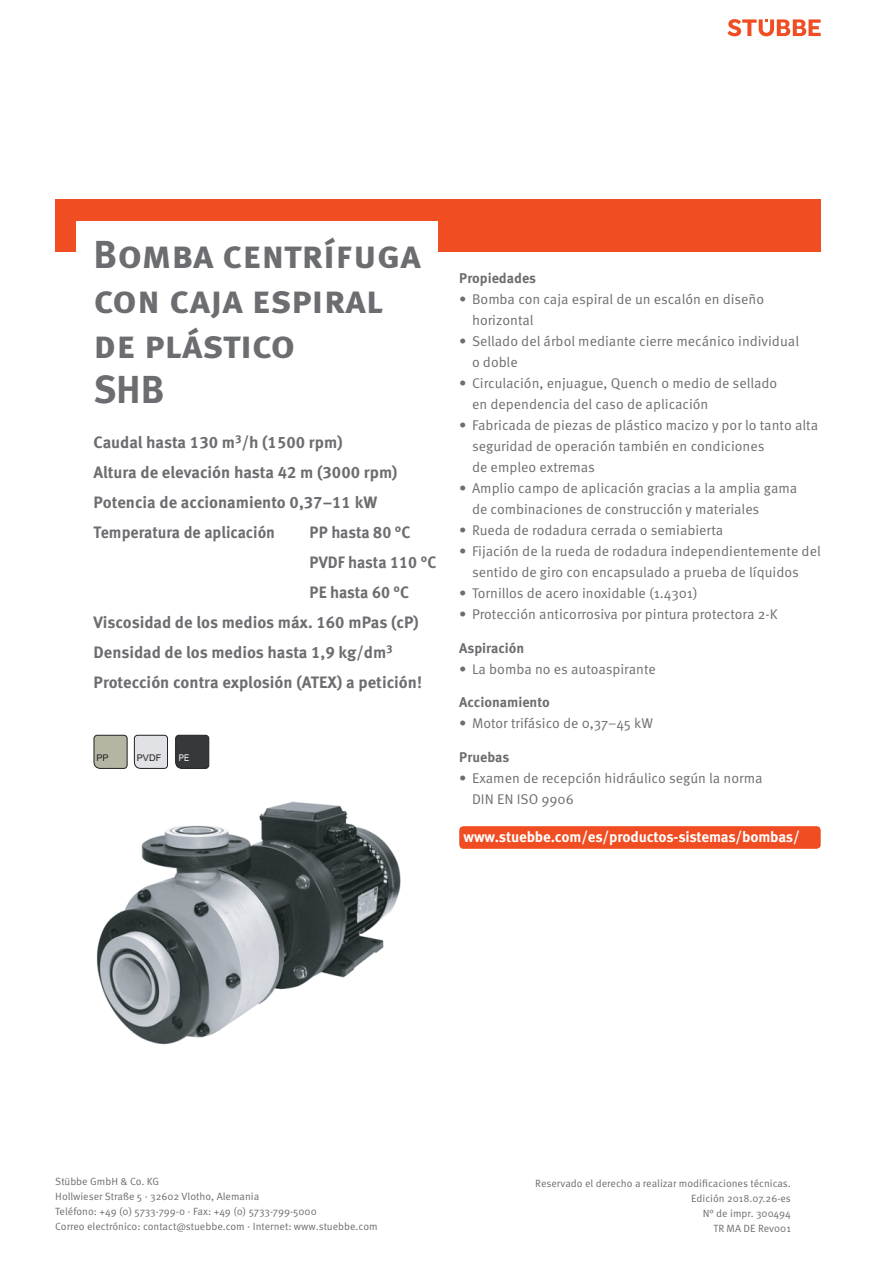
<style>
.page{position:relative;width:893px;height:1263px;background:#fff}
.page>*{position:absolute;margin:0;border:0;box-sizing:border-box;transform-origin:0 0}
.t1{font:700 39px/45px "Meta Pro";letter-spacing:-.005em;color:#6c6d70}
.t2{font:700 16.5px/30px "Meta Pro";color:#6c6d70}
.t3{font:700 16.5px "Meta Pro";color:#6c6d70;scale:.96 1}
.t4{font:700 15px "Meta Pro";letter-spacing:-.015em;color:#fff}
.t5{font:14.1px/21px "Meta Pro Norm";color:#6c6d70}
.t6{font:700 14.1px "Meta Pro";color:#6c6d70}
.t7{font:10.5px/15px "Meta Pro Norm";color:#6c6d70}
.t8{font:9.15px "Arial";color:#231f20}
.t9{font:9.15px "Arial";color:#fff;scale:.85 1}
</style>
<div class="page">
<div style="left:55px;top:200px;width:766px;height:52px;background:#f04d22"></div>
<svg style="left:728px;top:19px;width:93px;height:17px"></svg>
<div style="left:77px;top:221px;width:361px;height:484px;background:#fff"></div>
<svg style="left:94px;top:735px;width:34px;height:34px"></svg>
<svg style="left:134px;top:735px;width:34px;height:34px"></svg>
<img style="left:96px;top:801px;width:305px;height:244px">
<svg style="left:175px;top:735px;width:34px;height:34px"></svg>
<div style="left:459px;top:826px;width:362px;height:23px;background:#f04d22;border-radius:4px"></div>
<h1 class="t1" style="left:94px;top:229px;width:329px">Bomba centrífuga con caja espiral de plástico<br>SHB</h1>
<p class="t2" style="left:94px;top:426px;width:305px">Caudal hasta 130 m<sup>3</sup>/h (1500 rpm)<br>Altura de elevación hasta 42 m (3000 rpm)<br>Potencia de accionamiento 0,37–11 kW Temperatura de aplicación</p>
<p class="t3" style="left:310px;top:519px;width:107px">PP hasta 80 °C</p>
<p class="t3" style="left:310px;top:549px;width:134px">PVDF hasta 110 °C</p>
<p class="t3" style="left:310px;top:579px;width:105px">PE hasta 60 °C</p>
<p class="t2" style="left:94px;top:606px;width:327px">Viscosidad de los medios máx. 160 mPas (cP)</p>
<p class="t2" style="left:94px;top:636px;width:301px">Densidad de los medios hasta 1,9 kg/dm<sup>3</sup></p>
<p class="t2" style="left:94px;top:666px;width:330px">Protección contra explosión (ATEX) a petición!</p>
<p class="t8" style="left:96px;top:753px;width:14px">PP</p>
<p class="t8" style="left:137px;top:753px;width:26px">PVDF</p>
<p class="t9" style="left:179px;top:753px;width:14px">PE</p>
<p class="t6" style="left:459px;top:267px;width:78px">Propiedades</p>
<p class="t5" style="left:472px;top:287px;width:294px;text-indent:-13px">• Bomba con caja espiral de un escalón en diseño horizontal</p>
<p class="t5" style="left:472px;top:329px;width:329px;text-indent:-13px">• Sellado del árbol mediante cierre mecánico individual o doble</p>
<p class="t5" style="left:472px;top:371px;width:307px;text-indent:-13px">• Circulación, enjuague, Quench o medio de sellado en dependencia del caso de aplicación</p>
<p class="t5" style="left:472px;top:413px;width:348px;text-indent:-13px">• Fabricada de piezas de plástico macizo y por lo tanto alta seguridad de operación también en condiciones<br>de empleo extremas</p>
<p class="t5" style="left:472px;top:476px;width:327px;text-indent:-13px">• Amplio campo de aplicación gracias a la amplia gama de combinaciones de construcción y materiales</p>
<p class="t5" style="left:459px;top:518px;width:265px">• Rueda de rodadura cerrada o semiabierta</p>
<p class="t5" style="left:472px;top:539px;width:350px;text-indent:-13px">• Fijación de la rueda de rodadura independientemente del sentido de giro con encapsulado a prueba de líquidos</p>
<p class="t5" style="left:459px;top:581px;width:240px">• Tornillos de acero inoxidable (1.4301)</p>
<p class="t5" style="left:459px;top:602px;width:320px">• Protección anticorrosiva por pintura protectora 2-K</p>
<p class="t6" style="left:459px;top:637px;width:67px">Aspiración</p>
<p class="t5" style="left:459px;top:657px;width:198px">• La bomba no es autoaspirante</p>
<p class="t6" style="left:459px;top:691px;width:92px">Accionamiento</p>
<p class="t5" style="left:459px;top:712px;width:195px">• Motor trifásico de 0,37–45 kW</p>
<p class="t6" style="left:459px;top:746px;width:52px">Pruebas</p>
<p class="t5" style="left:472px;top:767px;width:292px;text-indent:-13px">• Examen de recepción hidráulico según la norma<br>DIN EN ISO 9906</p>
<p class="t4" style="left:463px;top:825px;width:338px">www.stuebbe.com/es/productos-sistemas/bombas/</p>
<p class="t7" style="left:55px;top:1173px;width:324px">Stübbe GmbH &amp; Co. KG<br>Hollwieser Straße 5 · 32602 Vlotho, Alemania<br>Teléfono: +49 (0) 5733-799-0 · Fax: +49 (0) 5733-799-5000<br>Correo electrónico: contact@stuebbe.com · Internet: www.stuebbe.com</p>
<p class="t7" style="left:535px;top:1175px;width:257px;text-align:right">Reservado el derecho a realizar modificaciones técnicas.<br>Edición 2018.07.26-es<br>N° de impr. 300494<br>TR MA DE Rev001</p>
</div>
